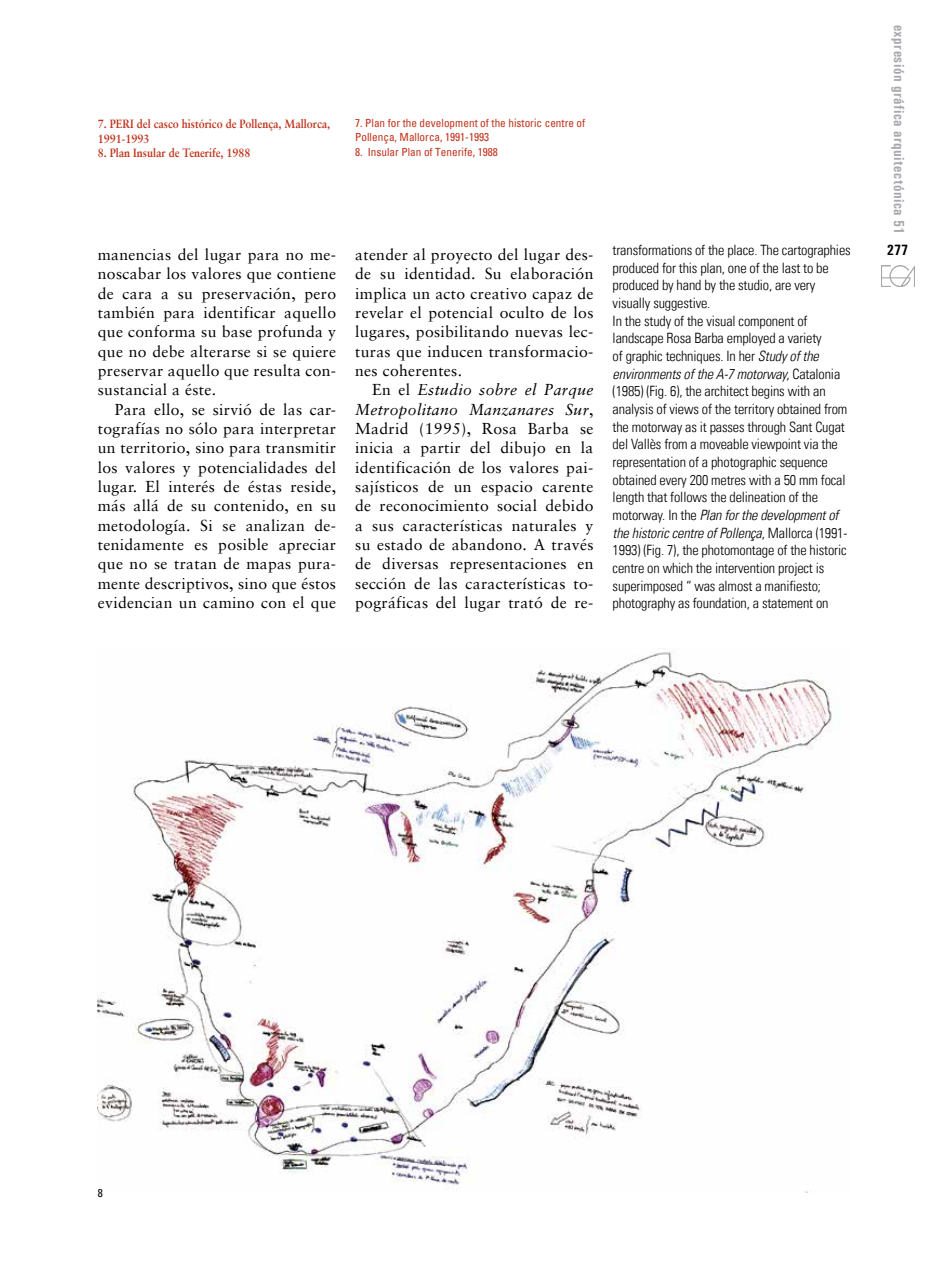
<style>
.page{position:relative;width:936px;height:1276px;background:#fff}
.page>*{position:absolute;margin:0;border:0;box-sizing:border-box;transform-origin:0 0}
.t1{font:15.75px/19.4px "Sabon";letter-spacing:.02em;color:#000;text-align:justify}
.t2{font:700 15px "Univers Condensed";color:#000}
.t3{font:700 14.55px "Univers Condensed";letter-spacing:.035em;color:#a7a9ac}
.t4{font:300 condensed 14.25px/17.7px "Univers LT";letter-spacing:-.01em;color:#000}
.t5{font:700 12px/14.2px "Sabon";color:#c0311a;scale:.9 1}
.t6{font:condensed 11.25px/14.2px "Univers";color:#c0311a}
.t7{font:condensed 11.25px "Univers";color:#000}
.s1{font-style:italic}
</style>
<div class="page">
<img style="left:881px;top:265px;width:33px;height:21px">
<img style="left:98px;top:648px;width:734px;height:544px">
<p class="t5" style="left:98px;top:117px;width:260px">7. PERI del casco histórico de Pollença, Mallorca,<br>1991-1993</p>
<p class="t5" style="left:98px;top:145px;width:171px">8. Plan Insular de Tenerife, 1988</p>
<p class="t6" style="left:355px;top:116px;width:231px">7. Plan for the development of the historic centre of<br>Pollença, Mallorca, 1991-1993</p>
<p class="t6" style="left:355px;top:145px;width:144px">8. Insular Plan of Tenerife, 1988</p>
<p class="t1" style="left:98px;top:244px;width:240px">manencias del lugar para no me&shy;noscabar los valores que contiene de cara a su preservación, pero también para identificar aquello que conforma su base profunda y que no debe alterarse si se quiere preservar aquello que resulta con&shy;sustancial a éste.</p>
<p class="t1" style="left:98px;top:399px;width:240px;text-indent:17px">Para ello, se sirvió de las car&shy;tografías no sólo para interpretar un territorio, sino para transmitir los valores y potencialidades del lugar. El interés de éstas reside, más allá de su contenido, en su metodología. Si se analizan de&shy;tenidamente es posible apreciar que no se tratan de mapas pura&shy;mente descriptivos, sino que éstos evidencian un camino con el que</p>
<p class="t1" style="left:355px;top:244px;width:240px">atender al proyecto del lugar des&shy;de su identidad. Su elaboración implica un acto creativo capaz de revelar el potencial oculto de los lugares, posibilitando nuevas lec&shy;turas que inducen transformacio&shy;nes coherentes.</p>
<p class="t1" style="left:355px;top:380px;width:240px;text-indent:17px">En el <span class="s1">Estudio sobre el Parque Metropolitano Manzanares Sur</span>, Madrid (1995), Rosa Barba se inicia a partir del dibujo en la identificación de los valores pai&shy;sajísticos de un espacio carente de reconocimiento social debido a sus características naturales y su estado de abandono. A través de diversas representaciones en sección de las características to&shy;pográficas del lugar trató de re-</p>
<p class="t4" style="left:612px;top:241px;width:239px">transformations of the place. The cartographies produced for this plan, one of the last to be produced by hand by the studio, are very visually suggestive.<br>In the study of the visual component of landscape Rosa Barba employed a variety<br>of graphic techniques. In her <span class="s1">Study of the environments of the A-7 motorway,</span> Catalonia (1985) (Fig. 6), the architect begins with an analysis of views of the territory obtained from the motorway as it passes through Sant Cugat del Vallès from a moveable viewpoint via the representation of a photographic sequence obtained every 200 metres with a 50 mm focal length that follows the delineation of the motorway. In the <span class="s1">Plan for the development of the historic centre of Pollença</span>, Mallorca (1991- 1993) (Fig. 7), the photomontage of the historic centre on which the intervention project is superimposed “ was almost a manifiesto; photography as foundation, a statement on</p>
<p class="t3" style="left:907px;top:25px;width:211px;rotate:90deg">expresión gráfica arquitectónica 51</p>
<p class="t2" style="left:886px;top:241px;width:23px">277</p>
<p class="t7" style="left:98px;top:1186px;width:6px">8</p>
</div>
